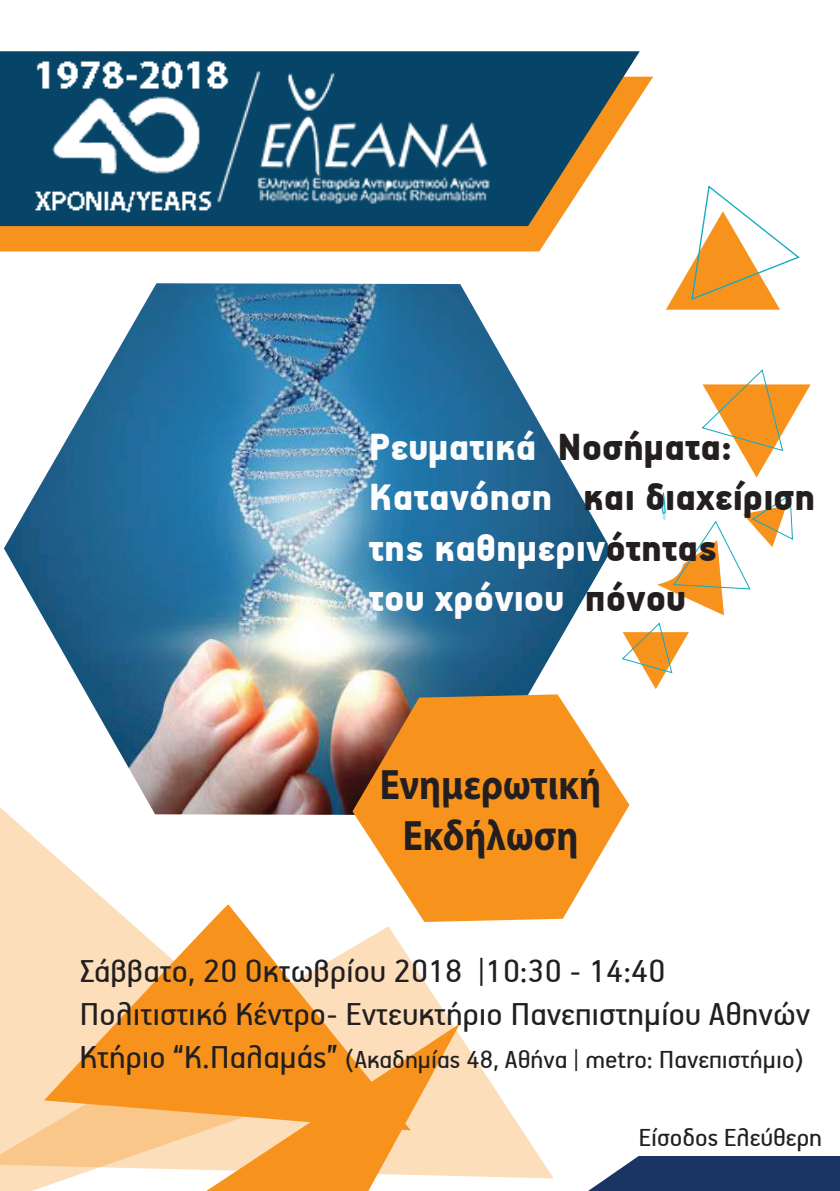
<style>
.page{position:relative;width:840px;height:1191px;background:#fff}
.page>*{position:absolute;margin:0;border:0;box-sizing:border-box;transform-origin:0 0}
.t1{font:700 42.8px/51.2px "Myriad Pro";color:#231f20;text-align:center;scale:.88 1}
.t2{font:900 42px/50.4px "PF Handbook Pro";color:#231f20}
.t3{font:36px/43.2px "PF Handbook Pro";color:#231f20}
.t4{font:28px "PF Handbook Pro";color:#231f20}
.s1{color:#fafbfb}
.s2{color:#fdfdfd}
.s3{color:#fefefe}
.s4{color:#fcfbfc}
.s5{font-size:36px}
</style>
<div class="page">
<svg style="left:0;top:77px;width:652px;height:174px"></svg>
<svg style="left:0;top:51px;width:639px;height:175px;fill:#064568"></svg>
<svg style="left:666px;top:185px;width:134px;height:125px"></svg>
<svg style="left:701px;top:369px;width:109px;height:108px"></svg>
<svg style="left:622px;top:622px;width:66px;height:67px"></svg>
<svg style="left:657px;top:492px;width:135px;height:123px"></svg>
<svg style="left:0;top:807px;width:109px;height:384px;fill:#fcdebb"></svg>
<svg style="left:0;top:926px;width:553px;height:252px"></svg>
<svg style="left:44px;top:904px;width:366px;height:226px"></svg>
<svg style="left:180px;top:1023px;width:280px;height:168px;background:#f8b05b"></svg>
<svg style="left:588px;top:1156px;width:251px;height:35px;background:#314973"></svg>
<img style="left:4px;top:283px;width:603px;height:532px">
<img style="left:17px;top:51px;width:505px;height:201px">
<svg style="left:352px;top:694px;width:277px;height:228px;fill:#f7931d"></svg>
<p class="t2" style="left:369px;top:421px;width:447px"><span class="s1">Ρευµατικά</span> Νοσήµατα:<br><span class="s2">Κατανόηση</span> και διαχείριση <span class="s3">της καθηµεριν</span>ότητας<br><span class="s4">του χρόνιου</span> πόνου</p>
<p class="t1" style="left:379px;top:757px;width:253px">Eνημερωτική<br>Εκδήλωση</p>
<p class="t3" style="left:79px;top:948px;width:731px">Σάββατο, 20 Οκτωβρίου 2018 |10:30 - 14:40<br>Πολιτιστικό Κέντρο- Εντευκτήριο Πανεπιστηµίου Αθηνών</p>
<p class="t4" style="left:79px;top:1042px;width:725px"><span class="s5">Κτήριο “Κ.Παλαµάς”</span> (Ακαδηµίας 48, Αθήνα | metro: Πανεπιστήµιο)</p>
<p class="t4" style="left:638px;top:1120px;width:184px">Είσοδος Ελεύθερη</p>
</div>
